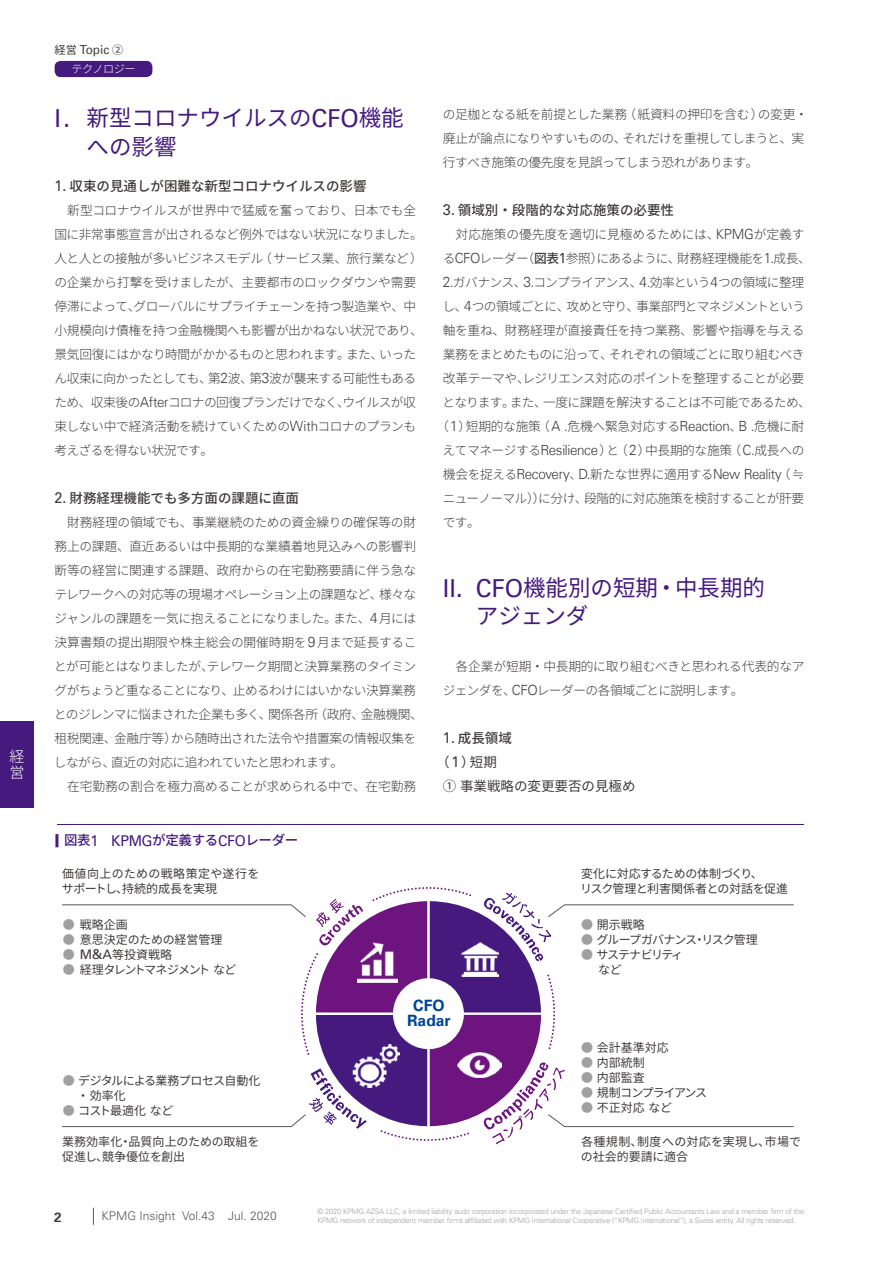
<style>
.page{position:relative;width:893px;height:1263px;background:#fff}
.page>*{position:absolute;margin:0;border:0;box-sizing:border-box;transform-origin:0 0}
.t1{font:22.5px/28.5px "Noto Sans CJ Kjp";color:#45197e}
.t2{font:700 15.75px/15px "Universfor KPMG";color:#004595;text-align:center}
.t3{font:300 15px/16.5px "Noto Sans CJ Kjp";color:#fff}
.t4{font:300 14.1px "Universfor KPMG";letter-spacing:-.03em;color:#3e3a39;scale:.95 1}
.t5{font:500 13.5px "Noto Sans CJ Kjp";color:#3e3a39}
.t6{font:500 13.5px "Noto Sans CJ Kjp";letter-spacing:-.025em;color:#45197e}
.t7{font:13.5px "Noto Sans CJ Kjp";color:#3e3a39}
.t8{font:700 13.5px "Univers";color:#3e3a39}
.t9{font:300 12.75px/24px "Noto Sans CJ Kjp";letter-spacing:-.035em;color:#3e3a39}
.t10{font:300 12.75px "Noto Sans CJ Kjp";letter-spacing:-.055em;color:#3e3a39}
.t11{font:300 12.75px "Noto Sans CJ Kjp";letter-spacing:-.015em;color:#3e3a39}
.t12{font:12.45px "Universfor KPMG";color:#3e3a39;scale:.95 1}
.t13{font:12px/15px "Noto Sans CJ Kjp";color:#3e3a39}
.t14{font:12px/15px "Noto Sans CJ Kjp";letter-spacing:-.02em;color:#3e3a39}
.t15{font:300 12px "Univers";color:#595757}
.t16{font:12px/15px "Noto Sans CJ Kjp";letter-spacing:-.1em;color:#3e3a39}
.t17{font:12px/15px "Noto Sans CJ Kjp";letter-spacing:-.035em;color:#3e3a39}
.t18{font:12px "Noto Sans CJ Kjp";letter-spacing:-.075em;color:#3e3a39}
.t19{font:12px "Noto Sans CJ Kjp";letter-spacing:-.08em;color:#3e3a39}
.t20{font:12px "Noto Sans CJ Kjp";letter-spacing:-.03em;color:#3e3a39}
.t21{font:300 11.25px "Noto Sans CJ Kjp";letter-spacing:-.06em;color:#fff}
.t22{font:300 7.5px "Univers";letter-spacing:-.025em;color:#9fa0a0}
.s1{font-family:"Noto Sans CJ Kjp";font-size:11.25px}
.s2{font-family:"Universfor KPMG";font-size:24.75px}
.s3{font-family:"Universfor KPMG";font-weight:400;font-size:15.45px}
.s4{font-family:"Universfor KPMG";font-weight:400;font-size:14.85px}
.s5{font-family:"Universfor KPMG";font-size:14.55px}
.s6{font-family:"Universfor KPMG";font-size:14.1px}
.s7{font-family:"Universfor KPMG";font-weight:400;font-size:13.05px}
.s8{color:#9fa0a0}
.s9{font-family:"Universfor KPMG";font-size:13.2px}
.s10{font-weight:500}
.s11{font-family:"Universfor KPMG";font-weight:400;font-size:14.55px}
.s12{font-family:"Noto Sans CJ Kjp";font-size:12.75px}
.s13{font-family:"Universfor KPMG";font-size:15.45px}
</style>
<div class="page">
<div style="left:0;top:721px;width:34px;height:86px;background:#45197e"></div>
<div style="left:55px;top:61px;width:97px;height:16px;background:#45197e;border-radius:6px"></div>
<svg style="left:93px;top:1208px;width:1px;height:17px"></svg>
<hr style="left:57px;top:824px;width:747px;height:1px;background:#45197e">
<svg style="left:62px;top:887px;width:732px;height:257px"></svg>
<p class="t3" style="left:10px;top:748px;width:16px">経営</p>
<p class="t12" style="left:55px;top:42px;width:74px"><span class="s1">経営</span> Topic <span class="s1">②</span></p>
<p class="t21" style="left:71px;top:63px;width:66px">テクノロジー</p>
<h1 class="t1" style="left:87px;top:104px;width:319px;text-indent:-32px"><span class="s2">I.</span> 新型コロナウイルスの<span class="s2">CFO</span>機能への影響</h1>
<p class="t5" style="left:55px;top:178px;width:313px"><span class="s3">1</span><span class="s4">.</span> 収束の見通しが困難な新型コロナウイルスの影響</p>
<p class="t9" style="left:54px;top:198px;width:370px;text-indent:13px">新型コロナウイルスが世界中で猛威を奮っており、日本でも全国に非常事態宣言が出されるなど例外ではない状況になりました。人と人との接触が多いビジネスモデル（サービス業、旅行業など）の企業から打撃を受けましたが、主要都市のロックダウンや需要停滞によって、グローバルにサプライチェーンを持つ製造業や、中小規模向け債権を持つ金融機関へも影響が出かねない状況であり、景気回復にはかなり時間がかかるものと思われます。また、いったん収束に向かったとしても、第<span class="s5">2</span>波、第<span class="s5">3</span>波が襲来する可能性もあるため、収束後の<span class="s6">After</span>コロナの回復プランだけでなく、ウイルスが収束しない中で経済活動を続けていくための<span class="s6">With</span>コロナのプランも考えざるを得ない状況です。</p>
<p class="t5" style="left:55px;top:490px;width:246px"><span class="s3">2</span><span class="s4">.</span> 財務経理機能でも多方面の課題に直面</p>
<p class="t9" style="left:54px;top:510px;width:370px;text-indent:13px">財務経理の領域でも、事業継続のための資金繰りの確保等の財務上の課題、直近あるいは中長期的な業績着地見込みへの影響判断等の経営に関連する課題、政府からの在宅勤務要請に伴う急なテレワークへの対応等の現場オペレーション上の課題など、様々なジャンルの課題を一気に抱えることになりました。また、<span class="s5">4</span>月には決算書類の提出期限や株主総会の開催時期を<span class="s5">9</span>月まで延長することが可能とはなりましたが、テレワーク期間と決算業務のタイミングがちょうど重なることになり、止めるわけにはいかない決算業務とのジレンマに悩まされた企業も多く、関係各所（政府、金融機関、租税関連、金融庁等）から随時出された法令や措置案の情報収集をしながら、直近の対応に追われていたと思われます。</p>
<p class="t9" style="left:67px;top:774px;width:350px">在宅勤務の割合を極力高めることが求められる中で、在宅勤務</p>
<p class="t6" style="left:52px;top:833px;width:248px"><span class="s7">|</span>図表<span class="s3">1</span> <span class="s4">KPMG</span>が定義する<span class="s4">CFO</span>レーダー</p>
<p class="t13" style="left:62px;top:866px;width:199px">価値向上のための戦略策定や遂行をサポートし、持続的成長を実現</p>
<p class="t13" style="left:63px;top:917px;width:67px"><span class="s8">●</span> 戦略企画</p>
<p class="t13" style="left:63px;top:932px;width:161px"><span class="s8">●</span> 意思決定のための経営管理</p>
<p class="t13" style="left:63px;top:947px;width:111px"><span class="s8">●</span> <span class="s9">M&amp;A</span>等投資戦略</p>
<p class="t19" style="left:63px;top:962px;width:175px"><span class="s8">●</span> 経理タレントマネジメントなど</p>
<p class="t9" style="left:443px;top:102px;width:367px">の足枷となる紙を前提とした業務（紙資料の押印を含む）の変更・廃止が論点になりやすいものの、それだけを重視してしまうと、実行すべき施策の優先度を見誤ってしまう恐れがあります。</p>
<p class="t5" style="left:443px;top:202px;width:232px"><span class="s3">3</span><span class="s4">.</span> 領域別・段階的な対応施策の必要性</p>
<p class="t11" style="left:456px;top:227px;width:350px">対応施策の優先度を適切に見極めるためには、<span class="s6">KPMG</span>が定義す</p>
<p class="t9" style="left:443px;top:246px;width:370px">る<span class="s6">CFO</span>レーダー（<span class="s10">図表</span><span class="s11">1</span>参照）にあるように、財務経理機能を<span class="s5">1</span><span class="s6">.</span>成長、</p>
<p class="t9" style="left:443px;top:270px;width:363px"><span class="s5">2</span><span class="s6">.</span>ガバナンス、<span class="s5">3</span><span class="s6">.</span>コンプライアンス、<span class="s5">4</span><span class="s6">.</span>効率という<span class="s5">4</span>つの領域に整理</p>
<p class="t10" style="left:442px;top:299px;width:364px">し、<span class="s5">4</span>つの領域ごとに、攻めと守り、事業部門とマネジメントという</p>
<p class="t9" style="left:443px;top:318px;width:363px">軸を重ね、財務経理が直接責任を持つ業務、影響や指導を与える</p>
<p class="t9" style="left:443px;top:342px;width:363px">業務をまとめたものに沿って、それぞれの領域ごとに取り組むべき</p>
<p class="t9" style="left:443px;top:366px;width:363px">改革テーマや、レジリエンス対応のポイントを整理することが必要</p>
<p class="t9" style="left:442px;top:390px;width:370px">となります。また、一度に課題を解決することは不可能であるため、</p>
<p class="t9" style="left:436px;top:414px;width:370px">（<span class="s5">1</span>）短期的な施策（<span class="s6">A .</span>危機へ緊急対応する<span class="s6">Reaction</span>、<span class="s6">B .</span>危機に耐</p>
<p class="t9" style="left:443px;top:438px;width:363px">えてマネージする<span class="s6">Resilience</span>）と（<span class="s5">2</span>）中長期的な施策（<span class="s6">C.</span>成長への</p>
<p class="t4" style="left:443px;top:465px;width:382px"><span class="s12">機会を捉える</span>Recovery<span class="s12">、</span>D.<span class="s12">新たな世界に適用する</span>New Reality<span class="s12">（≒</span></p>
<p class="t9" style="left:443px;top:486px;width:363px">ニューノーマル））に分け、段階的に対応施策を検討することが肝要です。</p>
<h1 class="t1" style="left:476px;top:574px;width:291px;text-indent:-33px"><span class="s2">II. CFO</span>機能別の短期・中長期的アジェンダ</h1>
<p class="t9" style="left:443px;top:654px;width:363px;text-indent:13px">各企業が短期・中長期的に取り組むべきと思われる代表的なアジェンダを、<span class="s6">CFO</span>レーダーの各領域ごとに説明します。</p>
<p class="t5" style="left:443px;top:730px;width:70px"><span class="s3">1</span><span class="s4">.</span> 成長領域</p>
<p class="t7" style="left:436px;top:754px;width:62px">（<span class="s13">1</span>）短期</p>
<p class="t7" style="left:443px;top:778px;width:194px">① 事業戦略の変更要否の見極め</p>
<p class="t14" style="left:580px;top:866px;width:209px">変化に対応するための体制づくり、<br>リスク管理と利害関係者との対話を促進</p>
<p class="t13" style="left:581px;top:917px;width:65px"><span class="s8">●</span> 開示戦略</p>
<p class="t18" style="left:581px;top:932px;width:178px"><span class="s8">●</span> グループガバナンス・リスク管理</p>
<p class="t16" style="left:598px;top:947px;width:87px;text-indent:-17px"><span class="s8">●</span> サステナビリティなど</p>
<p class="t17" style="left:77px;top:1073px;width:185px;text-indent:-14px"><span class="s8">●</span> デジタルによる業務プロセス自動化・効率化</p>
<p class="t20" style="left:63px;top:1104px;width:112px"><span class="s8">●</span> コスト最適化など</p>
<p class="t2" style="left:407px;top:998px;width:45px">CFO<br>Radar</p>
<p class="t13" style="left:581px;top:1040px;width:89px"><span class="s8">●</span> 会計基準対応</p>
<p class="t13" style="left:581px;top:1055px;width:65px"><span class="s8">●</span> 内部統制</p>
<p class="t13" style="left:581px;top:1070px;width:65px"><span class="s8">●</span> 内部監査</p>
<p class="t16" style="left:581px;top:1085px;width:127px"><span class="s8">●</span> 規制コンプライアンス</p>
<p class="t13" style="left:581px;top:1100px;width:92px"><span class="s8">●</span> 不正対応など</p>
<p class="t13" style="left:62px;top:1134px;width:199px">業務効率化・品質向上のための取組を促進し、競争優位を創出</p>
<p class="t13" style="left:581px;top:1134px;width:222px">各種規制、制度への対応を実現し、市場での社会的要請に適合</p>
<p class="t22" style="left:317px;top:1207px;width:488px">© 2020 KPMG AZSA LLC, a limited liability audit corporation incorporated under the Japanese Certified Public Accountants Law and a member firm of the</p>
<p class="t8" style="left:54px;top:1208px;width:9px">2</p>
<p class="t15" style="left:101px;top:1209px;width:177px">KPMG Insight Vol.43 Jul. 2020</p>
<p class="t22" style="left:317px;top:1216px;width:480px">KPMG network of independent member firms affiliated with KPMG International Cooperative (“KPMG International”), a Swiss entity. All rights reserved.</p>
</div>
